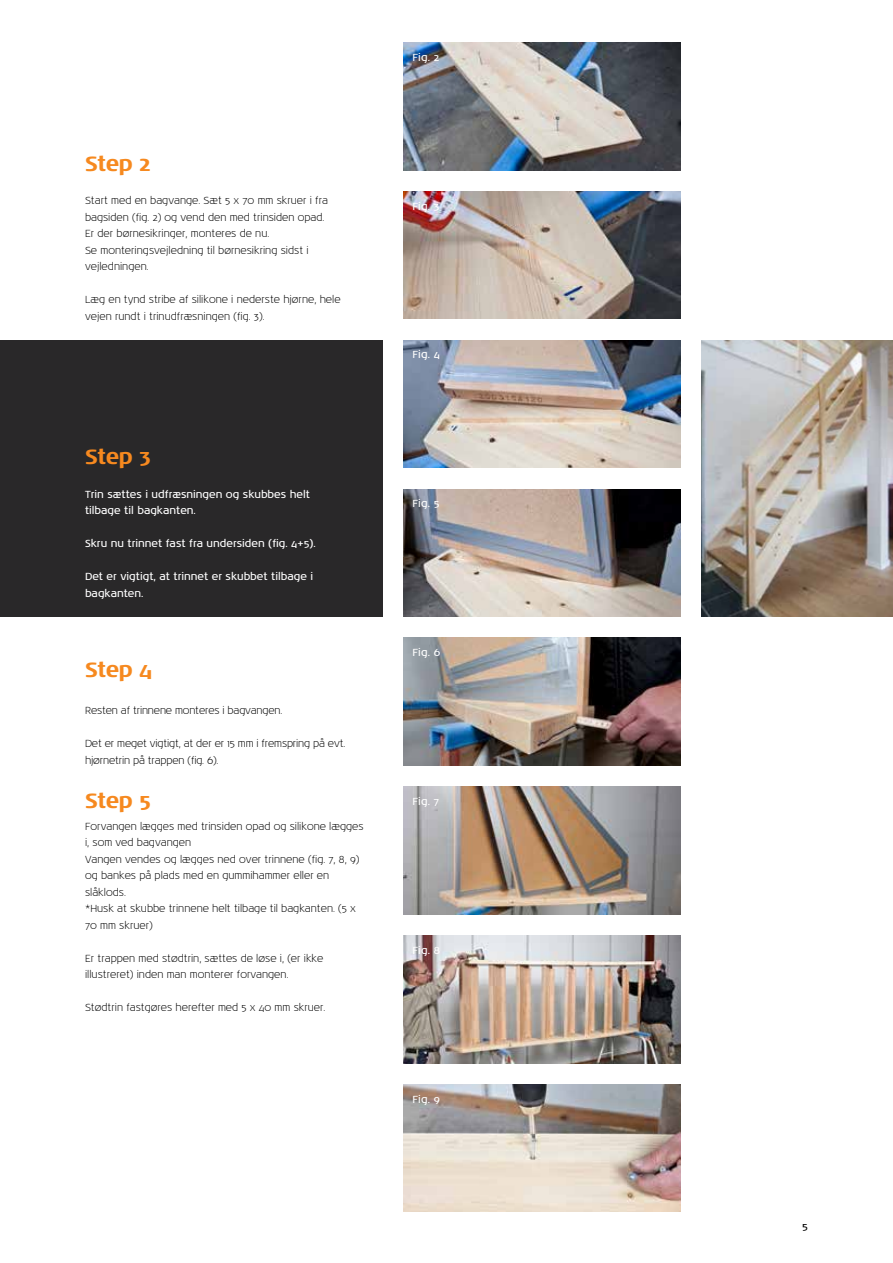
<style>
.page{position:relative;width:893px;height:1263px;background:#fff}
.page>*{position:absolute;margin:0;border:0;box-sizing:border-box;transform-origin:0 0}
.t1{font:700 21px "Noa LT Std";letter-spacing:-.03em;color:#f6891f}
.t2{font:300 10.5px/16.5px "Noa LT Std";color:#000}
.t3{font:10.5px/16.5px "Noa LT Std";color:#fff}
.t4{font:10.5px "Noa LT Std";color:#000}
</style>
<div class="page">
<div style="left:0;top:340px;width:383px;height:277px;background:#292829"></div>
<img style="left:702px;top:340px;width:191px;height:277px">
<img style="left:404px;top:43px;width:276px;height:127px">
<img style="left:404px;top:191px;width:276px;height:128px">
<img style="left:404px;top:340px;width:276px;height:128px">
<img style="left:404px;top:489px;width:276px;height:128px">
<img style="left:404px;top:638px;width:276px;height:127px">
<img style="left:404px;top:787px;width:276px;height:127px">
<img style="left:404px;top:935px;width:276px;height:128px">
<img style="left:404px;top:1084px;width:276px;height:128px">
<h1 class="t1" style="left:85px;top:151px;width:67px">Step 2</h1>
<p class="t2" style="left:85px;top:193px;width:245px">Start med en bagvange. Sæt 5 x 70 mm skruer i fra bagsiden (fig. 2) og vend den med trinsiden opad.<br>Er der børnesikringer, monteres de nu.<br>Se monteringsvejledning til børnesikring sidst i vejledningen.</p>
<p class="t2" style="left:85px;top:292px;width:257px">Læg en tynd stribe af silikone i nederste hjørne, hele vejen rundt i trinudfræsningen (fig. 3).</p>
<h1 class="t1" style="left:85px;top:444px;width:67px">Step 3</h1>
<p class="t3" style="left:85px;top:486px;width:227px">Trin sættes i udfræsningen og skubbes helt tilbage til bagkanten.</p>
<p class="t3" style="left:85px;top:536px;width:232px">Skru nu trinnet fast fra undersiden (fig. 4+5).</p>
<p class="t3" style="left:85px;top:569px;width:230px">Det er vigtigt, at trinnet er skubbet tilbage i bagkanten.</p>
<h1 class="t1" style="left:85px;top:657px;width:69px">Step 4</h1>
<p class="t2" style="left:85px;top:703px;width:199px">Resten af trinnene monteres i bagvangen.</p>
<p class="t2" style="left:85px;top:736px;width:262px">Det er meget vigtigt, at der er 15 mm i fremspring på evt. hjørnetrin på trappen (fig. 6).</p>
<h1 class="t1" style="left:85px;top:788px;width:67px">Step 5</h1>
<p class="t2" style="left:85px;top:818px;width:280px">Forvangen lægges med trinsiden opad og silikone lægges i, som ved bagvangen<br>Vangen vendes og lægges ned over trinnene (fig. 7, 8, 9) og bankes på plads med en gummihammer eller en slåklods.<br>*Husk at skubbe trinnene helt tilbage til bagkanten. (5 x 70 mm skruer)</p>
<p class="t2" style="left:85px;top:950px;width:240px">Er trappen med stødtrin, sættes de løse i, (er ikke illustreret) inden man monterer forvangen.</p>
<p class="t2" style="left:85px;top:1000px;width:242px">Stødtrin fastgøres herefter med 5 x 40 mm skruer.</p>
<p class="t3" style="left:412px;top:49px;width:28px">Fig. 2</p>
<p class="t3" style="left:412px;top:198px;width:28px">Fig. 3</p>
<p class="t3" style="left:412px;top:347px;width:29px">Fig. 4</p>
<p class="t3" style="left:412px;top:496px;width:29px">Fig. 5</p>
<p class="t3" style="left:412px;top:644px;width:29px">Fig. 6</p>
<p class="t3" style="left:412px;top:793px;width:28px">Fig. 7</p>
<p class="t3" style="left:412px;top:942px;width:29px">Fig. 8</p>
<p class="t3" style="left:412px;top:1091px;width:29px">Fig. 9</p>
<p class="t4" style="left:802px;top:1220px;width:7px">5</p>
</div>
